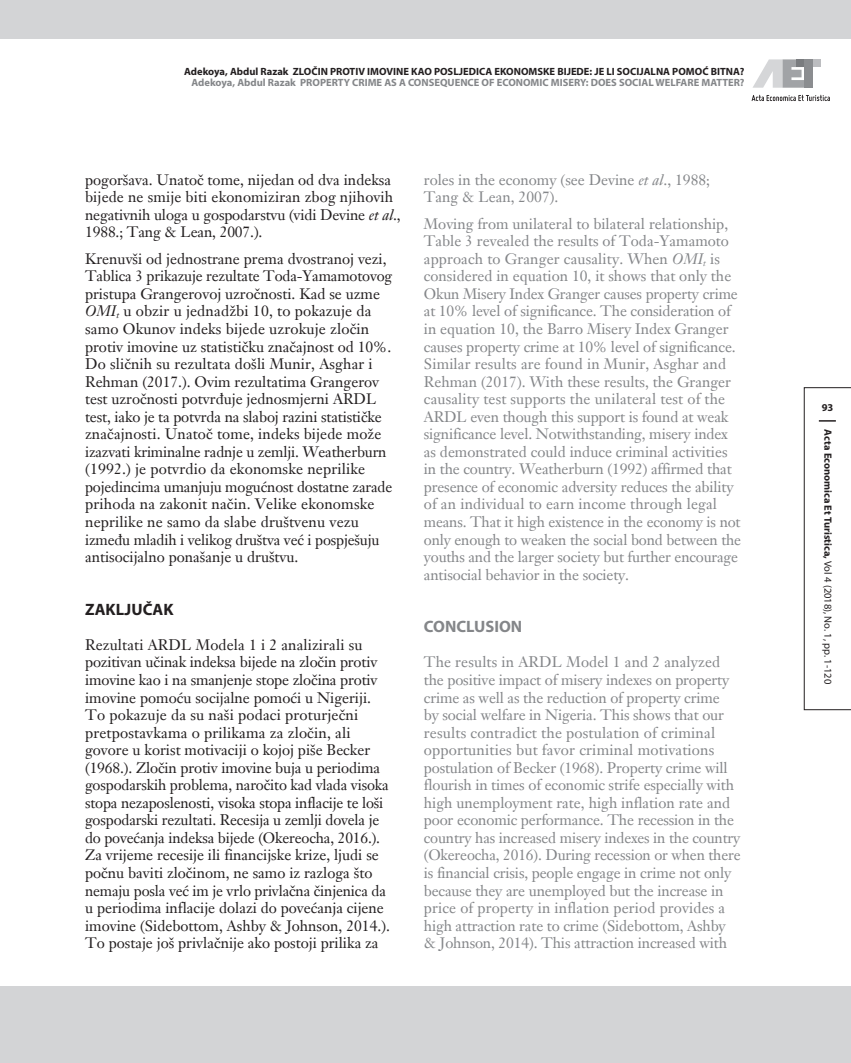
<style>
.page{position:relative;width:851px;height:1063px;background:#fff}
.page>*{position:absolute;margin:0;border:0;box-sizing:border-box;transform-origin:0 0}
.t1{font:700 16.5px "Myriad Pro";color:#848689}
.t2{font:700 16.5px "Myriad Pro";color:#231f20}
.t3{font:15px/17.5px "Janson HR";letter-spacing:-.01em;color:#848689}
.t4{font:15px/17.5px "Janson HR";color:#231f20}
.t5{font:700 10.5px "Myriad Pro";color:#231f20}
.t6{font:700 10.5px "Myriad Pro";color:#848689}
.s1{font-style:italic}
.s2{font-weight:400}
</style>
<div class="page">
<div style="left:0;top:0;width:850px;height:38px;background:#d3d4d6"></div>
<div style="left:0;top:986px;width:850px;height:77px;background:#d3d4d6"></div>
<svg style="left:803px;top:387px;width:47px;height:323px"></svg>
<svg style="left:753px;top:59px;width:50px;height:29px"></svg>
<div style="left:803px;top:59px;width:9px;height:29px;background:#8b8d90"></div>
<div style="left:796px;top:59px;width:7px;height:8px;background:#7a7c7f"></div>
<div style="left:812px;top:59px;width:8px;height:8px;background:#bcbdc0"></div>
<svg style="left:751px;top:95px;width:78px;height:6px"></svg>
<p class="t5" style="left:184px;top:64px;width:562px">Adekoya, Abdul Razak ZLOČIN PROTIV IMOVINE KAO POSLJEDICA EKONOMSKE BIJEDE: JE LI SOCIJALNA POMOĆ BITNA?</p>
<p class="t6" style="left:191px;top:76px;width:554px">Adekoya, Abdul Razak PROPERTY CRIME AS A CONSEQUENCE OF ECONOMIC MISERY: DOES SOCIAL WELFARE MATTER?</p>
<p class="t4" style="left:85px;top:171px;width:317px">pogoršava. Unatoč tome, nijedan od dva indeksa bijede ne smije biti ekonomiziran zbog njihovih negativnih uloga u gospodarstvu (vidi Devine <span class="s1">et al</span>., 1988.; Tang &amp; Lean, 2007.).</p>
<p class="t4" style="left:85px;top:250px;width:309px">Krenuvši od jednostrane prema dvostranoj vezi, Tablica 3 prikazuje rezultate Toda-Yamamotovog pristupa Grangerovoj uzročnosti. Kad se uzme <span class="s1">OMI</span><sub>t</sub> u obzir u jednadžbi 10, to pokazuje da samo Okunov indeks bijede uzrokuje zločin protiv imovine uz statističku značajnost od 10%.<br>Do sličnih su rezultata došli Munir, Asghar i Rehman (2017.). Ovim rezultatima Grangerov test uzročnosti potvrđuje jednosmjerni ARDL test, iako je ta potvrda na slaboj razini statističke značajnosti. Unatoč tome, indeks bijede može izazvati kriminalne radnje u zemlji. Weatherburn (1992.) je potvrdio da ekonomske neprilike pojedincima umanjuju mogućnost dostatne zarade prihoda na zakonit način. Velike ekonomske neprilike ne samo da slabe društvenu vezu između mladih i velikog društva već i pospješuju antisocijalno ponašanje u društvu.</p>
<p class="t2" style="left:85px;top:598px;width:90px">ZAKLJUČAK</p>
<p class="t4" style="left:85px;top:636px;width:306px">Rezultati ARDL Modela 1 i 2 analizirali su pozitivan učinak indeksa bijede na zločin protiv imovine kao i na smanjenje stope zločina protiv imovine pomoću socijalne pomoći u Nigeriji.<br>To pokazuje da su naši podaci proturječni pretpostavkama o prilikama za zločin, ali govore u korist motivaciji o kojoj piše Becker (1968.). Zločin protiv imovine buja u periodima gospodarskih problema, naročito kad vlada visoka stopa nezaposlenosti, visoka stopa inflacije te loši gospodarski rezultati. Recesija u zemlji dovela je do povećanja indeksa bijede (Okereocha, 2016.).<br>Za vrijeme recesije ili financijske krize, ljudi se počnu baviti zločinom, ne samo iz razloga što nemaju posla već im je vrlo privlačna činjenica da u periodima inflacije dolazi do povećanja cijene imovine (Sidebottom, Ashby &amp; Johnson, 2014.).<br>To postaje još privlačnije ako postoji prilika za</p>
<p class="t3" style="left:424px;top:171px;width:288px">roles in the economy (see Devine <span class="s1">et al</span>., 1988;<br>Tang &amp; Lean, 2007).</p>
<p class="t3" style="left:424px;top:215px;width:319px">Moving from unilateral to bilateral relationship, Table 3 revealed the results of Toda-Yamamoto approach to Granger causality. When <span class="s1">OMI</span><sub>t</sub> is considered in equation 10, it shows that only the Okun Misery Index Granger causes property crime at 10% level of significance. The consideration of in equation 10, the Barro Misery Index Granger causes property crime at 10% level of significance.<br>Similar results are found in Munir, Asghar and Rehman (2017). With these results, the Granger causality test supports the unilateral test of the ARDL even though this support is found at weak significance level. Notwithstanding, misery index as demonstrated could induce criminal activities in the country. Weatherburn (1992) affirmed that presence of economic adversity reduces the ability of an individual to earn income through legal means. That it high existence in the economy is not only enough to weaken the social bond between the youths and the larger society but further encourage antisocial behavior in the society.</p>
<p class="t1" style="left:424px;top:616px;width:100px">CONCLUSION</p>
<p class="t3" style="left:424px;top:653px;width:318px">The results in ARDL Model 1 and 2 analyzed the positive impact of misery indexes on property crime as well as the reduction of property crime<br>by social welfare in Nigeria. This shows that our results contradict the postulation of criminal opportunities but favor criminal motivations postulation of Becker (1968). Property crime will flourish in times of economic strife especially with high unemployment rate, high inflation rate and poor economic performance. The recession in the country has increased misery indexes in the country (Okereocha, 2016). During recession or when there is financial crisis, people engage in crime not only because they are unemployed but the increase in price of property in inflation period provides a high attraction rate to crime (Sidebottom, Ashby &amp; Johnson, 2014). This attraction increased with</p>
<p class="t5" style="left:821px;top:401px;width:13px">93</p>
<p class="t5" style="left:834px;top:429px;width:256px;rotate:90deg">Acta Economica Et Turistica, <span class="s2">Vol 4 (2018), No. 1, pp. 1-120</span></p>
</div>
